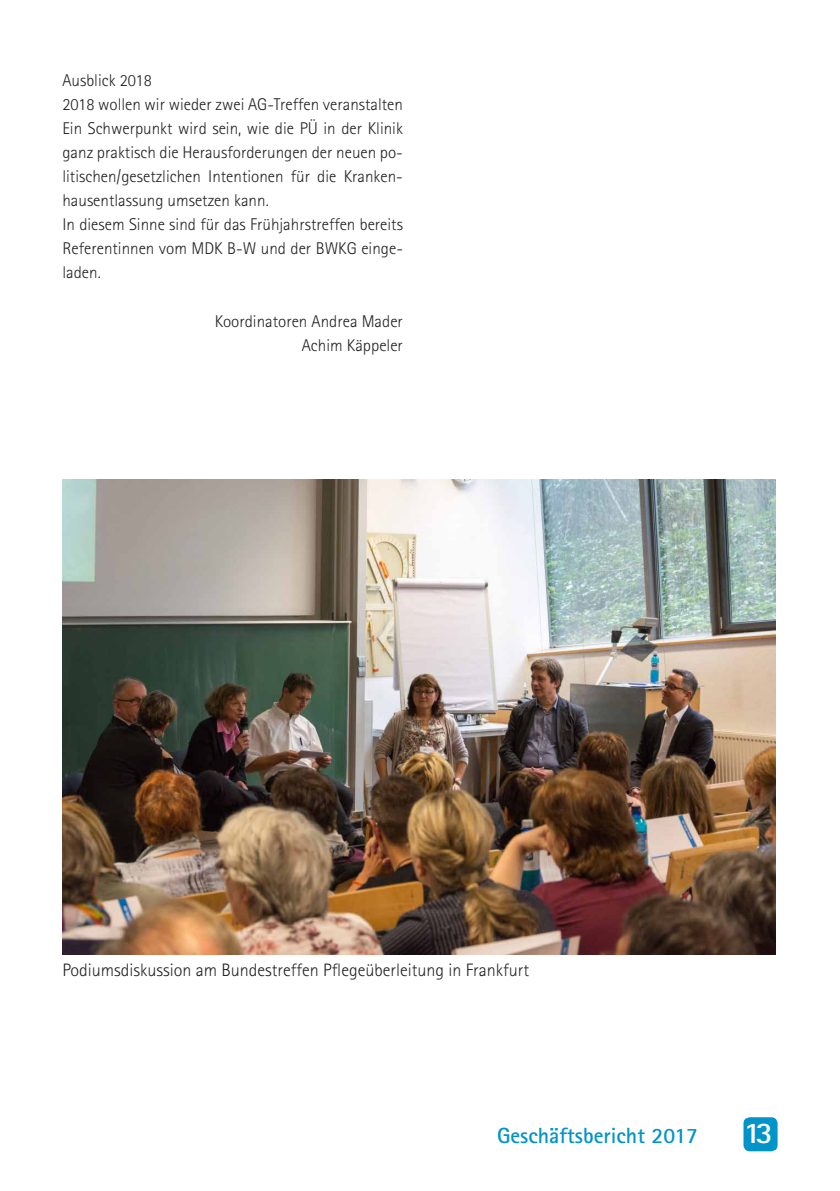
<style>
.page{position:relative;width:840px;height:1191px;background:#fff}
.page>*{position:absolute;margin:0;border:0;box-sizing:border-box;transform-origin:0 0}
.t1{font:700 30px "Rotis Sans Serif";color:#fff;scale:1.09 1}
.t2{font:700 22px "Rotis Sans Serif";color:#0094c8}
.t3{font:300 18px "Rotis Sans Serif";color:#231f20}
.t4{font:300 17px/24px "Rotis Sans Serif";color:#231f20}
</style>
<div class="page">
<div style="left:743px;top:1117px;width:34px;height:34px;background:#0094c8;border-radius:6px"></div>
<img style="left:62px;top:480px;width:713px;height:474px">
<p class="t4" style="left:62px;top:69px;width:342px">Ausblick 2018<br>2018 wollen wir wieder zwei AG-Treffen veranstalten Ein Schwerpunkt wird sein, wie die PÜ in der Klinik ganz praktisch die Herausforderungen der neuen po&shy;litischen/gesetzlichen Intentionen für die Kranken&shy;hausentlassung umsetzen kann.<br>In diesem Sinne sind für das Frühjahrstreffen bereits Referentinnen vom MDK B-W und der BWKG einge&shy;laden.</p>
<p class="t4" style="left:215px;top:309px;width:189px;text-align:right">Koordinatoren Andrea Mader<br>Achim Käppeler</p>
<p class="t3" style="left:62px;top:960px;width:468px">Podiumsdiskussion am Bundestreffen Pflegeüberleitung in Frankfurt</p>
<p class="t2" style="left:497px;top:1121px;width:202px">Geschäftsbericht 2017</p>
<h1 class="t1" style="left:743px;top:1113px;width:28px">13</h1>
</div>
